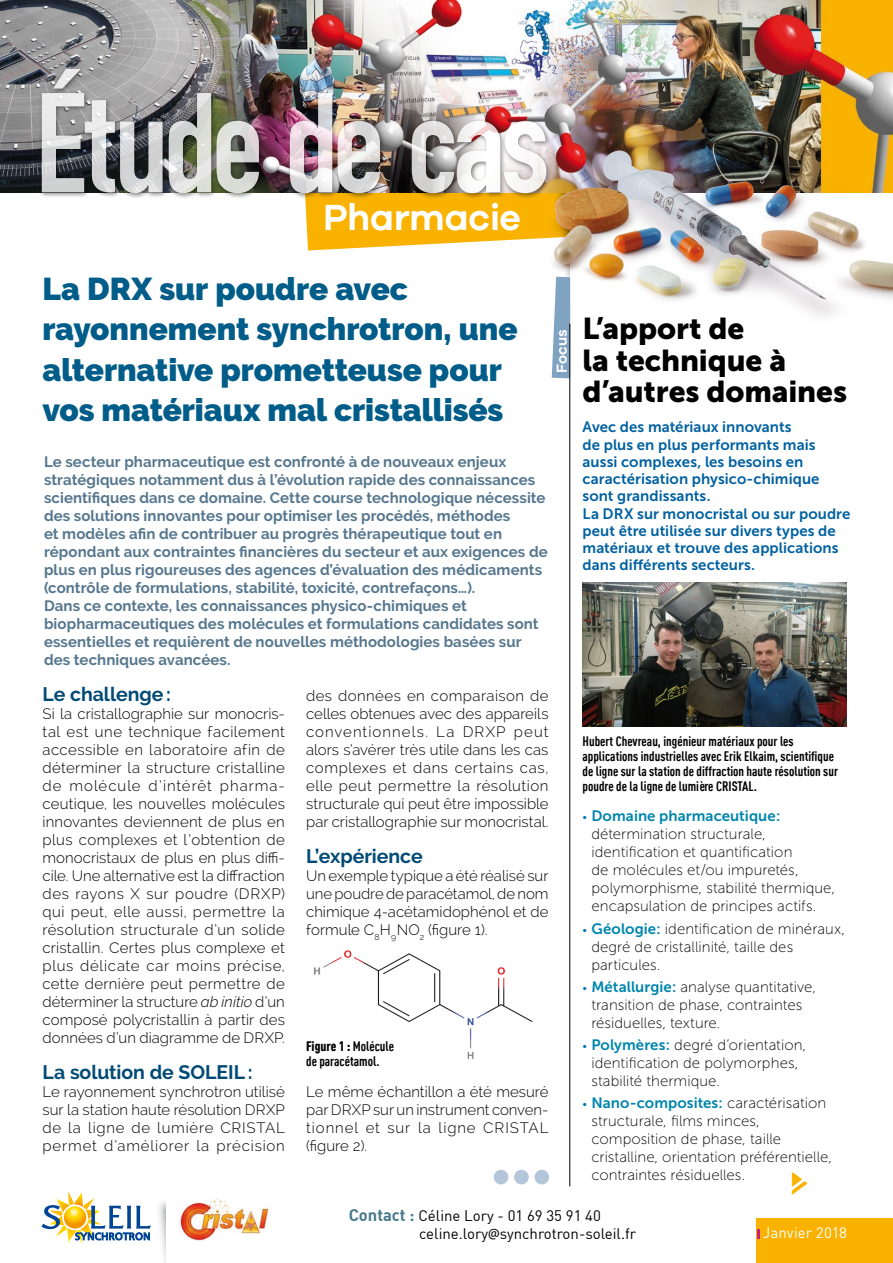
<style>
.page{position:relative;width:893px;height:1263px;background:#fff}
.page>*{position:absolute;margin:0;border:0;box-sizing:border-box;transform-origin:0 0}
.t1{font:139.5px "DIN Engschrift Std";letter-spacing:-.03em;color:#fff}
.t2{font:600 37.5px "Galano Grotesque";letter-spacing:-.015em;color:#fff}
.t3{font:900 31.5px/40.5px "Raleway";color:#005c88}
.t4{font:30px/31.5px "Museo Sans 900";letter-spacing:-.005em;color:#000}
.t5{font:25.5px "Pointers";color:#f9b200}
.t6{font:700 19.5px "Raleway";letter-spacing:-.005em;color:#004a75}
.t7{font:300 15px/18px "Raleway";letter-spacing:.005em;color:#000;text-align:justify}
.t8{font:700 15px/18px "Raleway";letter-spacing:.005em;color:#56778e}
.t9{font:15px/18px "Museo Sans 100";letter-spacing:.005em;color:#000}
.t10{font:15px/17.2px "Museo Sans 700";letter-spacing:.005em;color:#0061a1}
.t11{font:15px/18px "DIN";color:#000}
.t12{font:15px "Museo Sans 700";letter-spacing:.005em;color:#0086ad}
.t13{font:15px "DINOT";letter-spacing:.005em;color:#fff}
.t14{font:600 15px "Galano Grotesque";color:#fff}
.t15{font:700 13.5px/15px "DIN Cond";color:#000}
.s1{font-style:italic}
.s2{font-weight:900}
.s3{font-family:"Museo Sans 100";font-size:12px;color:#0071b9}
.s4{font-size:12px;color:#0071b9}
.s5{font-family:"Museo Sans 700";color:#0086ad}
.s6{font-family:"Museo Sans 100";color:#000}
.s7{font-weight:700;font-size:16.5px;color:#49788c}
.s8{font-family:"Bliss";font-weight:300}
</style>
<div class="page">
<svg style="left:305px;top:200px;width:185px;height:50px"></svg>
<img style="left:0;top:0;width:893px;height:192px">
<img style="left:159px;top:1201px;width:7px;height:62px">
<div style="left:757px;top:1219px;width:136px;height:44px;background:#f9b200"></div>
<svg style="left:41px;top:1191px;width:110px;height:53px"></svg>
<svg style="left:64px;top:1206px;width:22px;height:22px"></svg>
<div style="left:38px;top:66px;width:514px;height:134px;background:#000;opacity:.6"></div>
<img style="left:180px;top:1198px;width:90px;height:43px">
<img style="left:490px;top:115px;width:403px;height:209px">
<img style="left:554px;top:151px;width:272px;height:148px">
<svg style="left:757px;top:1229px;width:2px;height:9px"></svg>
<img style="left:314px;top:950px;width:219px;height:109px">
<svg style="left:552px;top:277px;width:18px;height:101px"></svg>
<hr style="left:569px;top:324px;width:1px;height:862px;background:#000">
<div style="left:494px;top:1170px;width:14px;height:14px;background:#b3c6da;border-radius:50%"></div>
<div style="left:514px;top:1170px;width:15px;height:14px;background:#b3c6da;border-radius:50%"></div>
<div style="left:534px;top:1170px;width:15px;height:14px;background:#b3c6da;border-radius:50%"></div>
<img style="left:583px;top:582px;width:263px;height:145px">
<h1 class="t1" style="left:35px;top:62px;width:516px">Étude de cas</h1>
<h2 class="t2" style="left:323px;top:194px;width:199px">Pharmacie</h2>
<h3 class="t3" style="left:43px;top:268px;width:477px">La DRX sur poudre avec rayonnement synchrotron, une alternative prometteuse pour vos matériaux mal cristallisés</h3>
<p class="t14" style="left:553px;top:373px;width:45px;rotate:-90deg">Focus</p>
<p class="t8" style="left:44px;top:453px;width:505px">Le secteur pharmaceutique est confronté à de nouveaux enjeux stratégiques notamment dus à l’évolution rapide des connaissances scientifiques dans ce domaine. Cette course technologique nécessite des solutions innovantes pour optimiser les procédés, méthodes<br>et modèles afin de contribuer au progrès thérapeutique tout en répondant aux contraintes financières du secteur et aux exigences de plus en plus rigoureuses des agences d’évaluation des médicaments (contrôle de formulations, stabilité, toxicité, contrefaçons…).<br>Dans ce contexte, les connaissances physico-chimiques et biopharmaceutiques des molécules et formulations candidates sont essentielles et requièrent de nouvelles méthodologies basées sur des techniques avancées.</p>
<p class="t7" style="left:306px;top:686px;width:244px">des données en comparaison de celles obtenues avec des appareils conventionnels. La DRXP peut alors s’avérer très utile dans les cas complexes et dans certains cas, elle peut permettre la résolution structurale qui peut être impossible par cristallographie sur monocristal.</p>
<h3 class="t6" style="left:306px;top:845px;width:118px">L’expérience</h3>
<p class="t7" style="left:306px;top:866px;width:244px">Un exemple typique a été réalisé sur une poudre de paracétamol, de nom chimique 4-acétamidophénol et de formule C<sub>8</sub>H<sub>9</sub>NO<sub>2</sub> (figure 1).</p>
<h3 class="t6" style="left:43px;top:683px;width:130px">Le challenge:</h3>
<p class="t7" style="left:43px;top:704px;width:244px">Si la cristallographie sur monocris&shy;tal est une technique facilement accessible en laboratoire afin de déterminer la structure cristalline de molécule d’intérêt pharma&shy;ceutique, les nouvelles molécules innovantes deviennent de plus en plus complexes et l’obtention de monocristaux de plus en plus diffi&shy;cile. Une alternative est la diffraction des rayons X sur poudre (DRXP) qui peut, elle aussi, permettre la résolution structurale d’un solide cristallin. Certes plus complexe et plus délicate car moins précise, cette dernière peut permettre de déterminer la structure <span class="s1">ab initio</span> d’un composé polycristallin à partir des données d’un diagramme de DRXP.</p>
<h3 class="t6" style="left:43px;top:1061px;width:211px">La solution de SOLEIL:</h3>
<p class="t7" style="left:43px;top:1082px;width:244px">Le rayonnement synchrotron utilisé sur la station haute résolution DRXP de la ligne de lumière CRISTAL permet d’améliorer la précision</p>
<p class="t15" style="left:306px;top:1038px;width:90px"><span class="s2">Figure 1 :</span> Molécule de paracétamol.</p>
<p class="t7" style="left:306px;top:1082px;width:244px">Le même échantillon a été mesuré par DRXP sur un instrument conven&shy;tionnel et sur la ligne CRISTAL (figure 2).</p>
<h3 class="t4" style="left:583px;top:313px;width:266px">L’apport de<br>la technique à d’autres domaines</h3>
<p class="t10" style="left:583px;top:418px;width:269px">Avec des matériaux innovants<br>de plus en plus performants mais aussi complexes, les besoins en caractérisation physico-chimique sont grandissants.<br>La DRX sur monocristal ou sur poudre peut être utilisée sur divers types de matériaux et trouve des applications dans différents secteurs.</p>
<p class="t15" style="left:583px;top:734px;width:257px">Hubert Chevreau, ingénieur matériaux pour les applications industrielles avec Erik Elkaim, scientifique de ligne sur la station de diffraction haute résolution sur poudre de la ligne de lumière CRISTAL.</p>
<p class="t12" style="left:583px;top:808px;width:199px"><span class="s3">•</span> Domaine pharmaceutique :</p>
<p class="t9" style="left:591px;top:825px;width:245px">détermination structurale, identification et quantification<br>de molécules et/ou impuretés, polymorphisme, stabilité thermique, encapsulation de principes actifs.</p>
<p class="t9" style="left:591px;top:920px;width:255px;text-indent:-9px"><span class="s4">•</span> <span class="s5">Géologie :</span> identification de minéraux, degré de cristallinité, taille des particules.</p>
<p class="t9" style="left:591px;top:978px;width:226px;text-indent:-9px"><span class="s4">•</span> <span class="s5">Métallurgie :</span> analyse quantitative, transition de phase, contraintes résiduelles, texture.</p>
<p class="t9" style="left:591px;top:1036px;width:216px;text-indent:-9px"><span class="s4">•</span> <span class="s5">Polymères :</span> degré d’orientation, identification de polymorphes, stabilité thermique.</p>
<p class="t12" style="left:583px;top:1095px;width:245px"><span class="s3">•</span> Nano-composites : <span class="s6">caractérisation</span></p>
<p class="t9" style="left:591px;top:1112px;width:242px">structurale, films minces, composition de phase, taille cristalline, orientation préférentielle, contraintes résiduelles.</p>
<h3 class="t5" style="left:792px;top:1167px;width:20px">j</h3>
<p class="t11" style="left:419px;top:1206px;width:218px;text-indent:-71px"><span class="s7">Contact :</span> Céline Lory - 01 69 35 91 40 celine.lory<span class="s8">@</span>synchrotron-soleil.fr</p>
<p class="t13" style="left:763px;top:1223px;width:86px">Janvier 2018</p>
</div>
